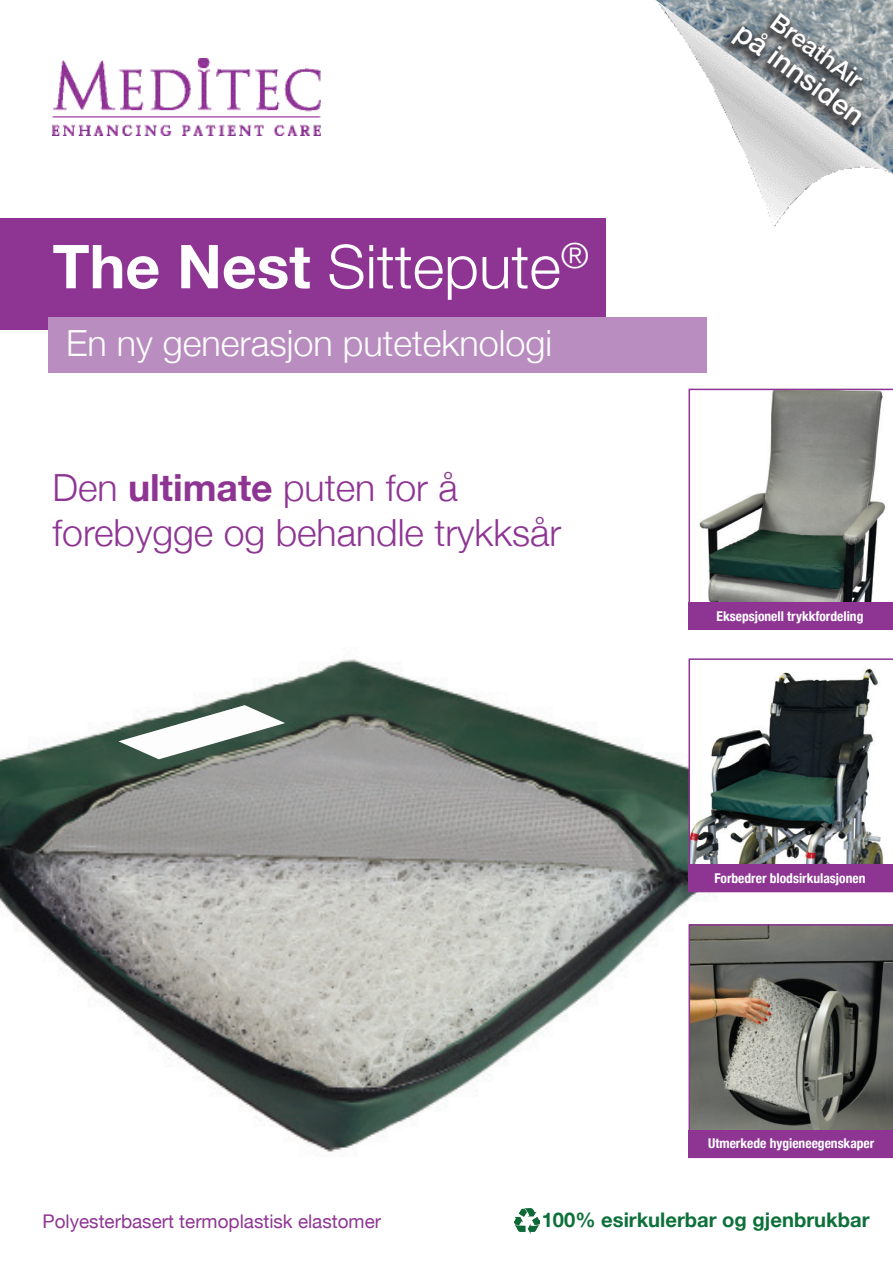
<style>
.page{position:relative;width:893px;height:1263px;background:#fff}
.page>*{position:absolute;margin:0;border:0;box-sizing:border-box;transform-origin:0 0}
.t1{font:300 60.6px "Helvetica Neue";color:#fff}
.t2{font:300 37.35px/44.8px "Helvetica Neue";color:#8e3594}
.t3{font:300 36px "Helvetica Neue";color:#fff}
.t4{font:500 28.5px "Helvetica Neue";color:#fff}
.t5{font:500 24.75px "Helvetica Neue";color:#fff}
.t6{font:700 20.25px "Helvetica Neue";color:#0d703a}
.t7{font:18.9px "Helvetica Neue";color:#8e3594}
.t8{font:700 condensed 13.5px "Helvetica Neue";color:#fff}
.s1{font-weight:700}
</style>
<div class="page">
<img style="left:0;top:659px;width:839px;height:566px">
<img style="left:118px;top:705px;width:167px;height:54px">
<img style="left:53px;top:58px;width:268px;height:78px">
<svg style="left:688px;top:389px;width:205px;height:213px"></svg>
<svg style="left:688px;top:658px;width:205px;height:207px"></svg>
<svg style="left:688px;top:924px;width:205px;height:206px;background:#716e68"></svg>
<div style="left:0;top:218px;width:606px;height:112px;background:#8e3594"></div>
<div style="left:48px;top:317px;width:658px;height:55px;background:#b98dc0"></div>
<div style="left:688px;top:1130px;width:205px;height:28px;background:#8e3594"></div>
<div style="left:688px;top:865px;width:205px;height:27px;background:#8e3594"></div>
<img style="left:655px;top:0;width:238px;height:227px">
<img style="left:656px;top:0;width:237px;height:173px">
<div style="left:720px;top:8px;width:149px;height:130px;background:#231f20;opacity:.64"></div>
<img style="left:514px;top:1209px;width:25px;height:25px">
<div style="left:688px;top:602px;width:205px;height:28px;background:#8e3594"></div>
<p class="t1" style="left:53px;top:218px;width:538px"><span class="s1">The Nest</span> Sittepute<sup>®</sup></p>
<p class="t3" style="left:66px;top:314px;width:488px">En ny generasjon puteteknologi</p>
<p class="t2" style="left:53px;top:463px;width:510px">Den <span class="s1">ultimate</span> puten for å forebygge og behandle trykksår</p>
<p class="t5" style="left:785px;top:3px;width:108px;rotate:36deg">BreathAir</p>
<p class="t4" style="left:752px;top:10px;width:154px;rotate:36deg">på innsiden</p>
<p class="t8" style="left:717px;top:605px;width:148px">Eksepsjonell trykkfordeling</p>
<p class="t8" style="left:715px;top:867px;width:152px">Forbedrer blodsirkulasjonen</p>
<p class="t8" style="left:708px;top:1132px;width:168px">Utmerkede hygieneegenskaper</p>
<p class="t7" style="left:43px;top:1207px;width:340px">Polyesterbasert termoplastisk elastomer</p>
<p class="t6" style="left:542px;top:1203px;width:329px">100% esirkulerbar og gjenbrukbar</p>
</div>
